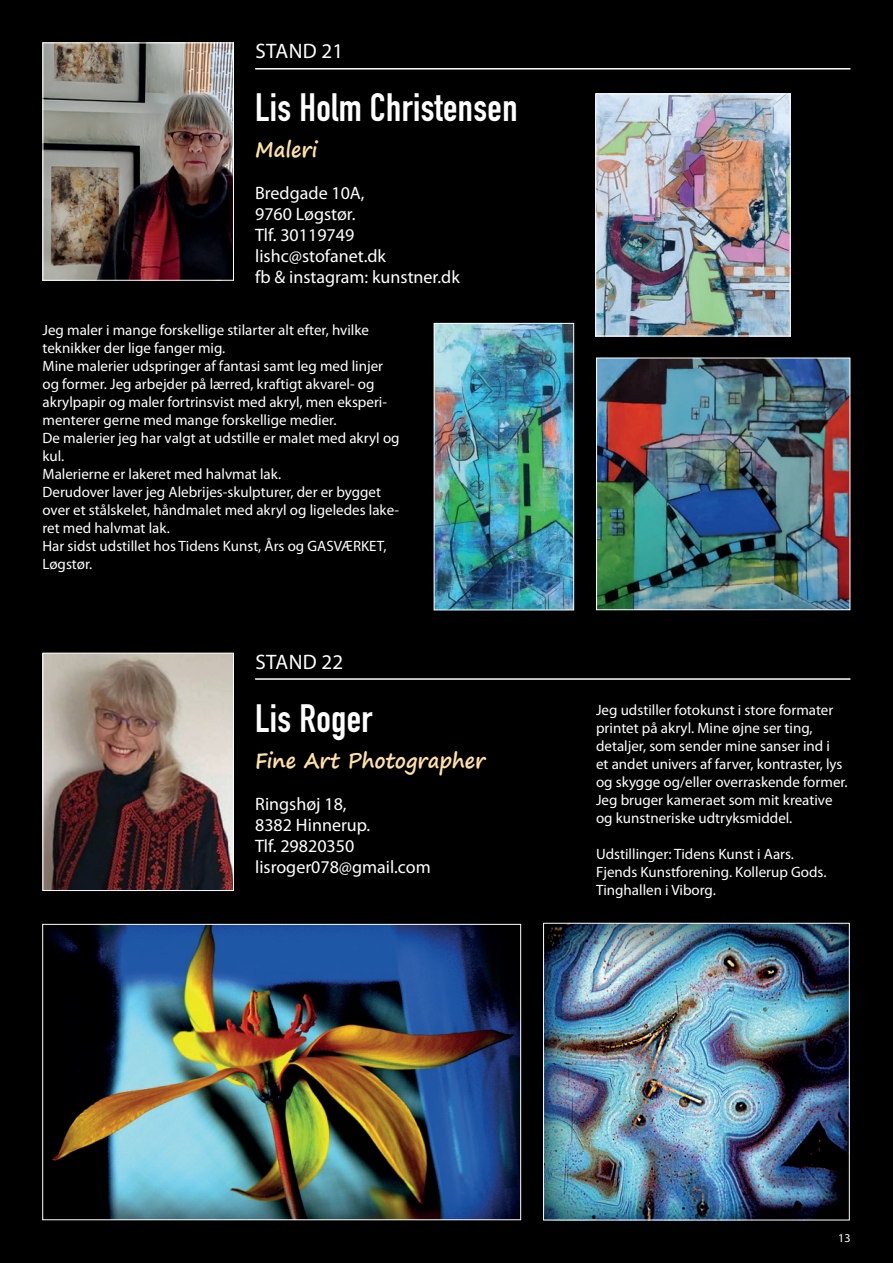
<style>
.page{position:relative;width:893px;height:1263px;background:#000}
.page>*{position:absolute;margin:0;border:0;box-sizing:border-box;transform-origin:0 0}
.t1{font:39px "DIN Engschrift Std";letter-spacing:.01em;color:#fff}
.t2{font:700 21px "Segoe Print";color:#ffe2a5;scale:.95 1}
.t3{font:21px "Myriad Pro";letter-spacing:.02em;color:#fff}
.t4{font:18px/21px "Myriad Pro";color:#fff}
.t5{font:15px/18px "Myriad Pro";color:#fff}
.t6{font:12px "Myriad Pro";color:#fff}
</style>
<div class="page">
<img style="left:45px;top:45px;width:187px;height:234px">
<div style="left:43px;top:43px;width:191px;height:238px;border:1px solid #fff"></div>
<hr style="left:255px;top:68px;width:595px;height:2px;background:#fff">
<img style="left:45px;top:655px;width:187px;height:234px">
<div style="left:43px;top:653px;width:191px;height:238px;border:1px solid #fff"></div>
<hr style="left:255px;top:678px;width:595px;height:2px;background:#fff">
<img style="left:545px;top:925px;width:303px;height:293px">
<div style="left:543px;top:923px;width:307px;height:297px;border:1px solid #fff"></div>
<img style="left:597px;top:96px;width:192px;height:238px">
<div style="left:595px;top:94px;width:196px;height:242px;border:1px solid #fff"></div>
<img style="left:49px;top:926px;width:470px;height:292px">
<div style="left:42px;top:924px;width:479px;height:296px;border:1px solid #fff"></div>
<img style="left:598px;top:360px;width:250px;height:248px">
<div style="left:596px;top:358px;width:254px;height:252px;border:1px solid #fff"></div>
<img style="left:436px;top:325px;width:136px;height:283px">
<div style="left:434px;top:323px;width:140px;height:287px;border:1px solid #fff"></div>
<h2 class="t3" style="left:255px;top:38px;width:89px">STAND 21</h2>
<h1 class="t1" style="left:255px;top:85px;width:264px">Lis Holm Christensen</h1>
<h2 class="t2" style="left:255px;top:131px;width:67px">Maleri</h2>
<p class="t4" style="left:255px;top:182px;width:206px">Bredgade 10A,<br>9760 Løgstør.<br>Tlf. 30119749 lishc@stofanet.dk<br>fb &amp; instagram: kunstner.dk</p>
<p class="t5" style="left:43px;top:321px;width:359px">Jeg maler i mange forskellige stilarter alt efter, hvilke teknikker der lige fanger mig.<br>Mine malerier udspringer af fantasi samt leg med linjer og former. Jeg arbejder på lærred, kraftigt akvarel- og akrylpapir og maler fortrinsvist med akryl, men eksperi&shy;menterer gerne med mange forskellige medier.<br>De malerier jeg har valgt at udstille er malet med akryl og kul.<br>Malerierne er lakeret med halvmat lak.<br>Derudover laver jeg Alebrijes-skulpturer, der er bygget over et stålskelet, håndmalet med akryl og ligeledes lake&shy;ret med halvmat lak.<br>Har sidst udstillet hos Tidens Kunst, Års og GASVÆRKET, Løgstør.</p>
<h2 class="t3" style="left:255px;top:648px;width:89px">STAND 22</h2>
<h1 class="t1" style="left:255px;top:695px;width:119px">Lis Roger</h1>
<h2 class="t2" style="left:255px;top:741px;width:244px">Fine Art Photographer</h2>
<p class="t4" style="left:255px;top:793px;width:177px">Ringshøj 18,<br>8382 Hinnerup.<br>Tlf. 29820350 lisroger078@gmail.com</p>
<p class="t5" style="left:596px;top:701px;width:253px">Jeg udstiller fotokunst i store formater printet på akryl. Mine øjne ser ting, detaljer, som sender mine sanser ind i<br>et andet univers af farver, kontraster, lys og skygge og/eller overraskende former.<br>Jeg bruger kameraet som mit kreative og kunstneriske udtryksmiddel.</p>
<p class="t5" style="left:596px;top:845px;width:232px">Udstillinger: Tidens Kunst i Aars.<br>Fjends Kunstforening. Kollerup Gods.<br>Tinghallen i Viborg.</p>
<p class="t6" style="left:838px;top:1231px;width:14px">13</p>
</div>
